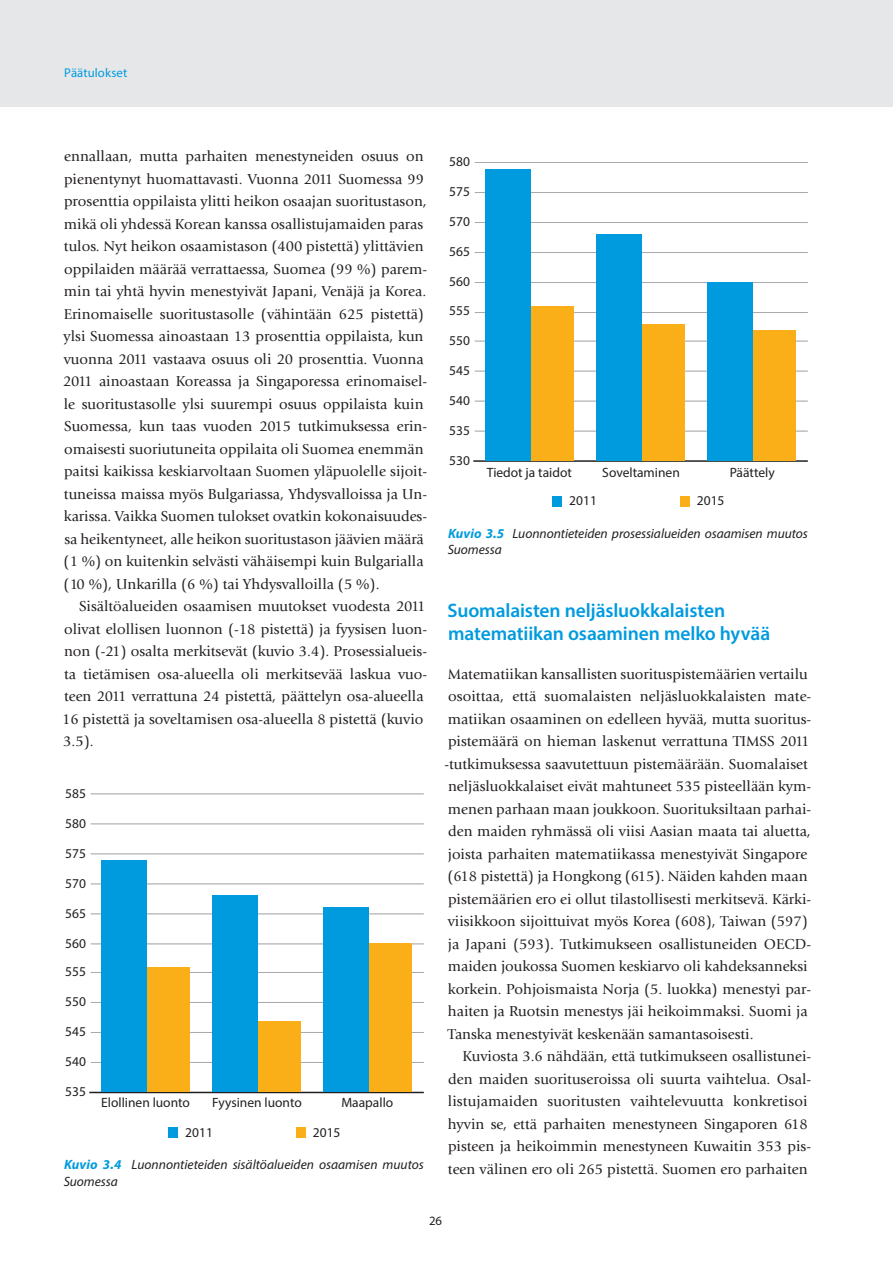
<style>
.page{position:relative;width:893px;height:1263px;background:#fff}
.page>*{position:absolute;margin:0;border:0;box-sizing:border-box;transform-origin:0 0}
._20__Väliotsikko_1{font:600 19.5px/22.5px "Myriad Pro";letter-spacing:-.005em;color:#009bde}
._35__Leipäteksti{font:15px/22.5px "Giovanni";color:#231f20}
._40__Leipäteksti_ilm{font:15px/22.5px "Giovanni";color:#231f20}
.t1{font:13.5px "Myriad Pro";color:#231f20}
._80__Kuvioteksti_123{font:italic 13.5px/16.2px "Myriad Pro";color:#231f20}
.t2{font:12.75px "Myriad Pro";letter-spacing:.005em;color:#009bde}
.t3{font:12.75px "Myriad Pro";color:#231f20}
.s1{font-weight:700;color:#009bde}
</style>
<div class="page">
<hr style="left:91px;top:1062px;width:333px;height:1px;background:#a8a9ad">
<hr style="left:91px;top:1032px;width:333px;height:1px;background:#a8a9ad">
<hr style="left:91px;top:1002px;width:333px;height:1px;background:#a8a9ad">
<hr style="left:91px;top:972px;width:333px;height:1px;background:#a8a9ad">
<hr style="left:91px;top:943px;width:333px;height:1px;background:#a8a9ad">
<hr style="left:91px;top:913px;width:333px;height:1px;background:#a8a9ad">
<hr style="left:91px;top:883px;width:333px;height:1px;background:#a8a9ad">
<hr style="left:91px;top:853px;width:333px;height:1px;background:#a8a9ad">
<hr style="left:91px;top:823px;width:333px;height:1px;background:#a8a9ad">
<hr style="left:91px;top:793px;width:333px;height:1px;background:#a8a9ad">
<hr style="left:90px;top:1092px;width:333px;height:1px;background:#231f20">
<div style="left:146px;top:967px;width:44px;height:125px;background:#faaf18"></div>
<div style="left:257px;top:1021px;width:44px;height:71px;background:#faaf18"></div>
<div style="left:368px;top:943px;width:44px;height:149px;background:#faaf18"></div>
<div style="left:101px;top:861px;width:45px;height:231px;background:#009bde"></div>
<div style="left:212px;top:895px;width:45px;height:197px;background:#009bde"></div>
<div style="left:323px;top:907px;width:45px;height:185px;background:#009bde"></div>
<div style="left:169px;top:1128px;width:9px;height:10px;background:#009bde"></div>
<div style="left:296px;top:1128px;width:9px;height:10px;background:#faaf18"></div>
<hr style="left:475px;top:431px;width:333px;height:1px;background:#a8a9ad">
<hr style="left:475px;top:401px;width:333px;height:1px;background:#a8a9ad">
<hr style="left:475px;top:371px;width:333px;height:1px;background:#a8a9ad">
<hr style="left:475px;top:341px;width:333px;height:1px;background:#a8a9ad">
<hr style="left:475px;top:312px;width:333px;height:1px;background:#a8a9ad">
<hr style="left:475px;top:282px;width:333px;height:1px;background:#a8a9ad">
<hr style="left:475px;top:252px;width:333px;height:1px;background:#a8a9ad">
<hr style="left:475px;top:222px;width:333px;height:1px;background:#a8a9ad">
<hr style="left:475px;top:192px;width:333px;height:1px;background:#a8a9ad">
<hr style="left:475px;top:162px;width:333px;height:1px;background:#a8a9ad">
<hr style="left:474px;top:460px;width:333px;height:2px;background:#231f20">
<div style="left:530px;top:306px;width:44px;height:154px;background:#faaf18"></div>
<div style="left:641px;top:324px;width:44px;height:136px;background:#faaf18"></div>
<div style="left:752px;top:330px;width:44px;height:130px;background:#faaf18"></div>
<div style="left:485px;top:169px;width:45px;height:291px;background:#009bde"></div>
<div style="left:596px;top:234px;width:45px;height:226px;background:#009bde"></div>
<div style="left:707px;top:282px;width:45px;height:178px;background:#009bde"></div>
<div style="left:553px;top:496px;width:9px;height:11px;background:#009bde"></div>
<div style="left:680px;top:496px;width:9px;height:11px;background:#faaf18"></div>
<div style="left:0;top:0;width:893px;height:106px;background:#e6e7e9"></div>
<p class="t2" style="left:64px;top:64px;width:65px">Päätulokset</p>
<p class="_35__Leipäteksti" style="left:63px;top:145px;width:366px">ennallaan, mutta parhaiten menestyneiden osuus on pienentynyt huomattavasti. Vuonna 2011 Suomessa 99 prosenttia oppilaista ylitti heikon osaajan suoritustason, mikä oli yhdessä Korean kanssa osallistujamaiden paras tulos. Nyt heikon osaamistason (400 pistettä) ylittävien oppilaiden määrää verrattaessa, Suomea (99 %) parem&shy;min tai yhtä hyvin menestyivät Japani, Venäjä ja Korea.<br>Erinomaiselle suoritustasolle (vähintään 625 pistettä) ylsi Suomessa ainoastaan 13 prosenttia oppilaista, kun vuonna 2011 vastaava osuus oli 20 prosenttia. Vuonna 2011 ainoastaan Koreassa ja Singaporessa erinomaisel&shy;le suoritustasolle ylsi suurempi osuus oppilaista kuin Suomessa, kun taas vuoden 2015 tutkimuksessa erin&shy;omaisesti suoriutuneita oppilaita oli Suomea enemmän paitsi kaikissa keskiarvoltaan Suomen yläpuolelle sijoit&shy;tuneissa maissa myös Bulgariassa, Yhdysvalloissa ja Un&shy;karissa. Vaikka Suomen tulokset ovatkin kokonaisuudes&shy;sa heikentyneet, alle heikon suoritustason jäävien määrä (1 %) on kuitenkin selvästi vähäisempi kuin Bulgarialla (10 %), Unkarilla (6 %) tai Yhdysvalloilla (5 %).</p>
<p class="_35__Leipäteksti" style="left:62px;top:595px;width:367px;text-indent:17px">Sisältöalueiden osaamisen muutokset vuodesta 2011 olivat elollisen luonnon (-18 pistettä) ja fyysisen luon&shy;non (-21) osalta merkitsevät (kuvio 3.4). Prosessialueis&shy;ta tietämisen osa-alueella oli merkitsevää laskua vuo&shy;teen 2011 verrattuna 24 pistettä, päättelyn osa-alueella 16 pistettä ja soveltamisen osa-alueella 8 pistettä (kuvio 3.5).</p>
<p class="_20__Väliotsikko_1" style="left:447px;top:599px;width:324px">Suomalaisten neljäsluokkalaisten matematiikan osaaminen melko hyvää</p>
<p class="t1" style="left:449px;top:153px;width:22px">580</p>
<p class="t1" style="left:449px;top:183px;width:22px">575</p>
<p class="t1" style="left:449px;top:213px;width:22px">570</p>
<p class="t1" style="left:449px;top:243px;width:22px">565</p>
<p class="t1" style="left:449px;top:273px;width:22px">560</p>
<p class="t1" style="left:449px;top:302px;width:22px">555</p>
<p class="t1" style="left:449px;top:332px;width:22px">550</p>
<p class="t1" style="left:449px;top:362px;width:22px">545</p>
<p class="t1" style="left:449px;top:392px;width:22px">540</p>
<p class="t1" style="left:449px;top:422px;width:22px">535</p>
<p class="t1" style="left:449px;top:452px;width:22px">530</p>
<p class="t1" style="left:487px;top:464px;width:87px">Tiedot ja taidot</p>
<p class="t1" style="left:602px;top:464px;width:79px">Soveltaminen</p>
<p class="t1" style="left:730px;top:464px;width:46px">Päättely</p>
<p class="t1" style="left:569px;top:492px;width:29px">2011</p>
<p class="t1" style="left:697px;top:492px;width:29px">2015</p>
<p class="_80__Kuvioteksti_123" style="left:448px;top:525px;width:362px"><span class="s1">Kuvio 3.5</span> Luonnontieteiden prosessialueiden osaamisen muutos<br>Suomessa</p>
<p class="_40__Leipäteksti_ilm" style="left:444px;top:663px;width:368px">Matematiikan kansallisten suorituspistemäärien vertailu osoittaa, että suomalaisten neljäsluokkalaisten mate&shy;matiikan osaaminen on edelleen hyvää, mutta suoritus&shy;pistemäärä on hieman laskenut verrattuna TIMSS 2011 -tutkimuksessa saavutettuun pistemäärään. Suomalaiset neljäsluokkalaiset eivät mahtuneet 535 pisteellään kym&shy;menen parhaan maan joukkoon. Suorituksiltaan parhai&shy;den maiden ryhmässä oli viisi Aasian maata tai aluetta, joista parhaiten matematiikassa menestyivät Singapore (618 pistettä) ja Hongkong (615). Näiden kahden maan pistemäärien ero ei ollut tilastollisesti merkitsevä. Kärki&shy;viisikkoon sijoittuivat myös Korea (608), Taiwan (597) ja Japani (593). Tutkimukseen osallistuneiden OECD&shy;maiden joukossa Suomen keskiarvo oli kahdeksanneksi korkein. Pohjoismaista Norja (5. luokka) menestyi par&shy;haiten ja Ruotsin menestys jäi heikoimmaksi. Suomi ja Tanska menestyivät keskenään samantasoisesti.</p>
<p class="_35__Leipäteksti" style="left:448px;top:1045px;width:365px;text-indent:15px">Kuviosta 3.6 nähdään, että tutkimukseen osallistunei&shy;den maiden suorituseroissa oli suurta vaihtelua. Osal&shy;listujamaiden suoritusten vaihtelevuutta konkretisoi hyvin se, että parhaiten menestyneen Singaporen 618 pisteen ja heikoimmin menestyneen Kuwaitin 353 pis&shy;teen välinen ero oli 265 pistettä. Suomen ero parhaiten</p>
<p class="t1" style="left:65px;top:785px;width:22px">585</p>
<p class="t1" style="left:65px;top:815px;width:22px">580</p>
<p class="t1" style="left:65px;top:845px;width:22px">575</p>
<p class="t1" style="left:65px;top:875px;width:22px">570</p>
<p class="t1" style="left:65px;top:905px;width:22px">565</p>
<p class="t1" style="left:65px;top:935px;width:22px">560</p>
<p class="t1" style="left:65px;top:963px;width:22px">555</p>
<p class="t1" style="left:65px;top:993px;width:22px">550</p>
<p class="t1" style="left:65px;top:1023px;width:22px">545</p>
<p class="t1" style="left:65px;top:1053px;width:22px">540</p>
<p class="t1" style="left:65px;top:1083px;width:22px">535</p>
<p class="t1" style="left:101px;top:1094px;width:90px">Elollinen luonto</p>
<p class="t1" style="left:212px;top:1094px;width:91px">Fyysinen luonto</p>
<p class="t1" style="left:341px;top:1094px;width:53px">Maapallo</p>
<p class="t1" style="left:185px;top:1124px;width:29px">2011</p>
<p class="t1" style="left:313px;top:1124px;width:29px">2015</p>
<p class="_80__Kuvioteksti_123" style="left:64px;top:1156px;width:362px"><span class="s1">Kuvio 3.4</span> Luonnontieteiden sisältöalueiden osaamisen muutos<br>Suomessa</p>
<p class="t3" style="left:429px;top:1212px;width:14px">26</p>
</div>
